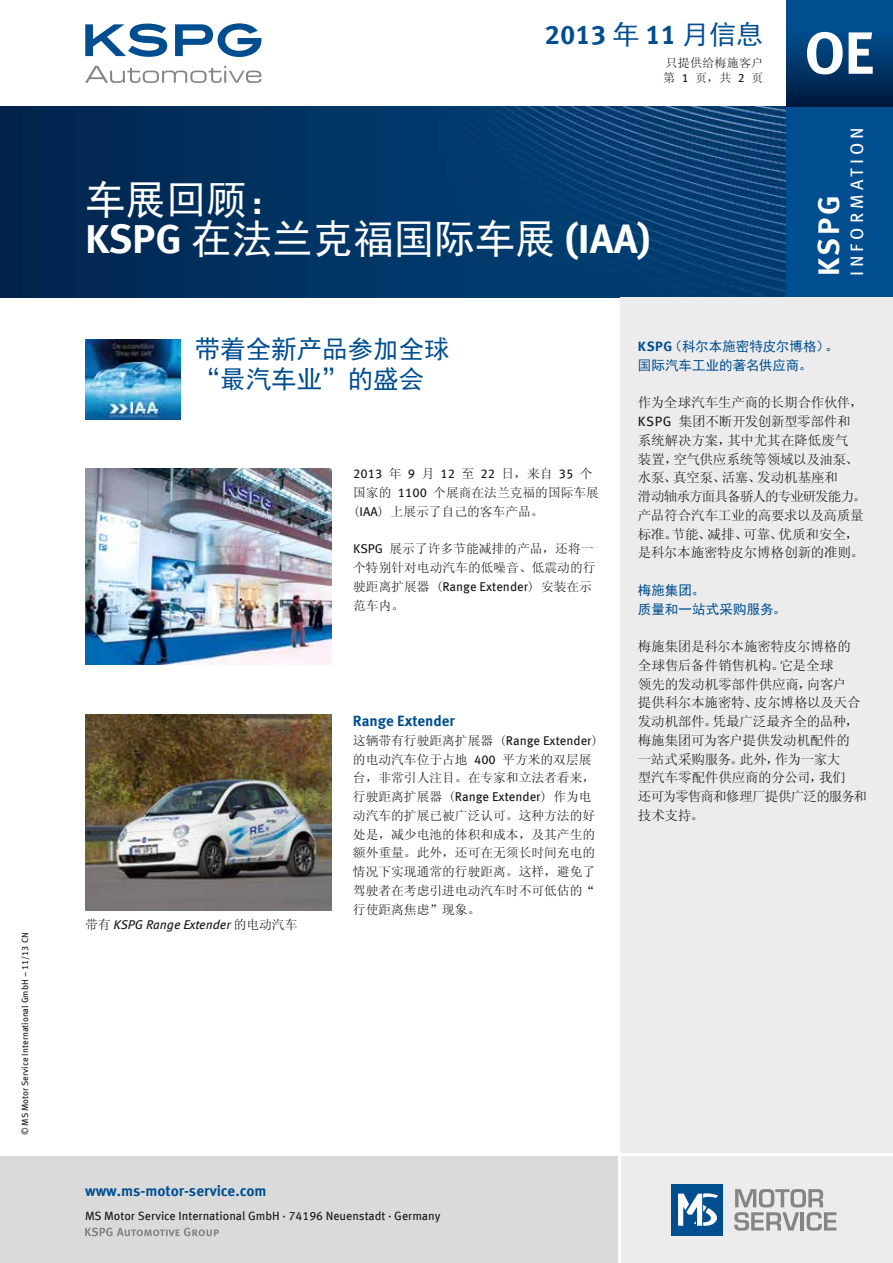
<style>
.page{position:relative;width:893px;height:1263px;background:#fff}
.page>*{position:absolute;margin:0;border:0;box-sizing:border-box;transform-origin:0 0}
.t1{font:700 40.5px "Meta OFC";color:#fff}
.t2{font:40.5px "Sim Hei";color:#fff}
.t3{font:700 30px "Meta OFC";color:#fff}
.t4{font:700 27px "Meta OFC";color:#004e90}
.t5{font:25.5px/30px "Sim Hei";color:#004e90}
.t6{font:18px "Meta OFC";letter-spacing:.225em;color:#fff}
.t7{font:700 15px "Meta OFC";color:#004e90}
.t8{font:13.5px/18.8px "Sim Sun";letter-spacing:-.015em;color:#181716}
.t9{font:13.5px/18.8px "Sim Hei";color:#004e90}
.t10{font:12.75px/18.8px "Sim Sun";color:#181716}
.t11{font:12.75px "Meta OFC";color:#181716}
.t12{font:italic 12.75px "Meta OFC";color:#181716}
.t13{font:12px "Meta OFC";color:#181716}
.t14{font:12px/15px "Sim Sun";letter-spacing:.02em;color:#181716}
.t15{font:9px "Meta OFC";color:#181716}
.s1{font-family:"Sim Hei";font-weight:400}
.s2{font-family:"Meta OFC"}
.s3{font-family:"Sim Sun"}
.s4{font-family:"Sim Sun";font-style:normal}
.s5{font-family:"Meta OFC";font-weight:700}
</style>
<div class="page">
<svg style="left:85px;top:66px;width:176px;height:17px"></svg>
<svg style="left:85px;top:23px;width:176px;height:34px"></svg>
<div style="left:621px;top:1157px;width:272px;height:106px;background:#ececec"></div>
<div style="left:0;top:1157px;width:617px;height:106px;background:#d9dada"></div>
<div style="left:672px;top:1184px;width:51px;height:51px;background:#004e90"></div>
<svg style="left:678px;top:1193px;width:40px;height:33px"></svg>
<svg style="left:734px;top:1189px;width:102px;height:42px"></svg>
<img style="left:0;top:106px;width:787px;height:192px">
<div style="left:787px;top:106px;width:106px;height:192px;background:#004e90"></div>
<svg style="left:85px;top:1227px;width:134px;height:9px"></svg>
<div style="left:787px;top:0;width:106px;height:106px;background:linear-gradient(to bottom,#0059a2,#001e44)"></div>
<svg style="left:807px;top:32px;width:66px;height:42px"></svg>
<div style="left:621px;top:298px;width:272px;height:855px;background:#ececec"></div>
<img style="left:85px;top:469px;width:247px;height:195px">
<img style="left:85px;top:340px;width:95px;height:80px">
<img style="left:85px;top:715px;width:247px;height:195px">
<p class="t15" style="left:19px;top:1135px;width:204px;rotate:-90deg">© MS Motor Service International GmbH – 11/13 CN</p>
<h3 class="t4" style="left:545px;top:17px;width:220px">2013 <span class="s1">年</span> 11 <span class="s1">月信息</span></h3>
<p class="t14" style="left:663px;top:56px;width:102px">只提供给梅施客户第 <span class="s2">1</span> 页，共 <span class="s2">2</span> 页</p>
<h1 class="t2" style="left:85px;top:179px;width:204px">车展回顾：</h1>
<h1 class="t1" style="left:85px;top:213px;width:567px">KSPG <span class="s1">在法兰克福国际车展</span> (IAA)</h1>
<h2 class="t3" style="left:810px;top:276px;width:82px;rotate:-90deg">kspg</h2>
<h3 class="t6" style="left:846px;top:276px;width:150px;rotate:-90deg">Informati on</h3>
<h3 class="t5" style="left:195px;top:334px;width:256px">带着全新产品参加全球“最汽车业”的盛会</h3>
<p class="t11" style="left:353px;top:466px;width:241px">2013 <span class="s3">年</span> 9 <span class="s3">月</span> 12 <span class="s3">至</span> 22 <span class="s3">日，来自</span> 35 <span class="s3">个</span></p>
<p class="t10" style="left:353px;top:483px;width:247px">国家的 <span class="s2">1100</span> 个展商在法兰克福的国际车展(<span class="s2">IAA</span>) 上展示了自己的客车产品。</p>
<p class="t10" style="left:353px;top:539px;width:244px"><span class="s2">KSPG</span> 展示了许多节能减排的产品，还将一个特别针对电动汽车的低噪音、低震动的行</p>
<p class="t11" style="left:353px;top:578px;width:240px"><span class="s3">驶距离扩展器 (</span>Range Extender<span class="s3">) 安装在示</span></p>
<p class="t10" style="left:353px;top:596px;width:52px">范车内。</p>
<p class="t12" style="left:85px;top:916px;width:214px"><span class="s4">带有</span> KSPG Range Extender <span class="s4">的电动汽车</span></p>
<p class="t7" style="left:353px;top:711px;width:104px">Range Extender</p>
<p class="t10" style="left:353px;top:731px;width:247px">这辆带有行驶距离扩展器 (<span class="s2">Range Extender</span>)的电动汽车位于占地 <span class="s2">400</span> 平方米的双层展台，非常引人注目。在专家和立法者看来，</p>
<p class="t11" style="left:353px;top:789px;width:240px"><span class="s3">行驶距离扩展器 (</span>Range Extender<span class="s3">) 作为电</span></p>
<p class="t10" style="left:353px;top:806px;width:244px;text-align:justify">动汽车的扩展已被广泛认可。这种方法的好处是，减少电池的体积和成本，及其产生的额外重量。此外，还可在无须长时间充电的情况下实现通常的行驶距离。这样，避免了驾驶者在考虑引进电动汽车时不可低估的“行使距离焦虑”现象。</p>
<p class="t9" style="left:638px;top:337px;width:202px"><span class="s5">KSPG</span>（科尔本施密特皮尔博格）。国际汽车工业的著名供应商。</p>
<p class="t8" style="left:638px;top:393px;width:230px">作为全球汽车生产商的长期合作伙伴，<br><span class="s2">KSPG</span> 集团不断开发创新型零部件和系统解决方案，其中尤其在降低废气<br>装置，空气供应系统等领域以及油泵、水泵、真空泵、活塞、发动机基座和<br>滑动轴承方面具备骄人的专业研发能力。产品符合汽车工业的高要求以及高质量标准。节能、减排、可靠、优质和安全，是科尔本施密特皮尔博格创新的准则。</p>
<p class="t9" style="left:638px;top:581px;width:150px">梅施集团。<br>质量和一站式采购服务。</p>
<p class="t8" style="left:638px;top:637px;width:231px">梅施集团是科尔本施密特皮尔博格的全球售后备件销售机构。它是全球<br>领先的发动机零部件供应商，向客户<br>提供科尔本施密特、皮尔博格以及天合发动机部件。凭最广泛最齐全的品种，梅施集团可为客户提供发动机配件的<br>一站式采购服务。此外，作为一家大<br>型汽车零配件供应商的分公司，我们<br>还可为零售商和修理厂提供广泛的服务和技术支持。</p>
<p class="t7" style="left:85px;top:1181px;width:183px">www.ms-motor-service.com</p>
<p class="t13" style="left:85px;top:1208px;width:357px">MS Motor Service International GmbH · 74196 Neuenstadt · Germany</p>
</div>
